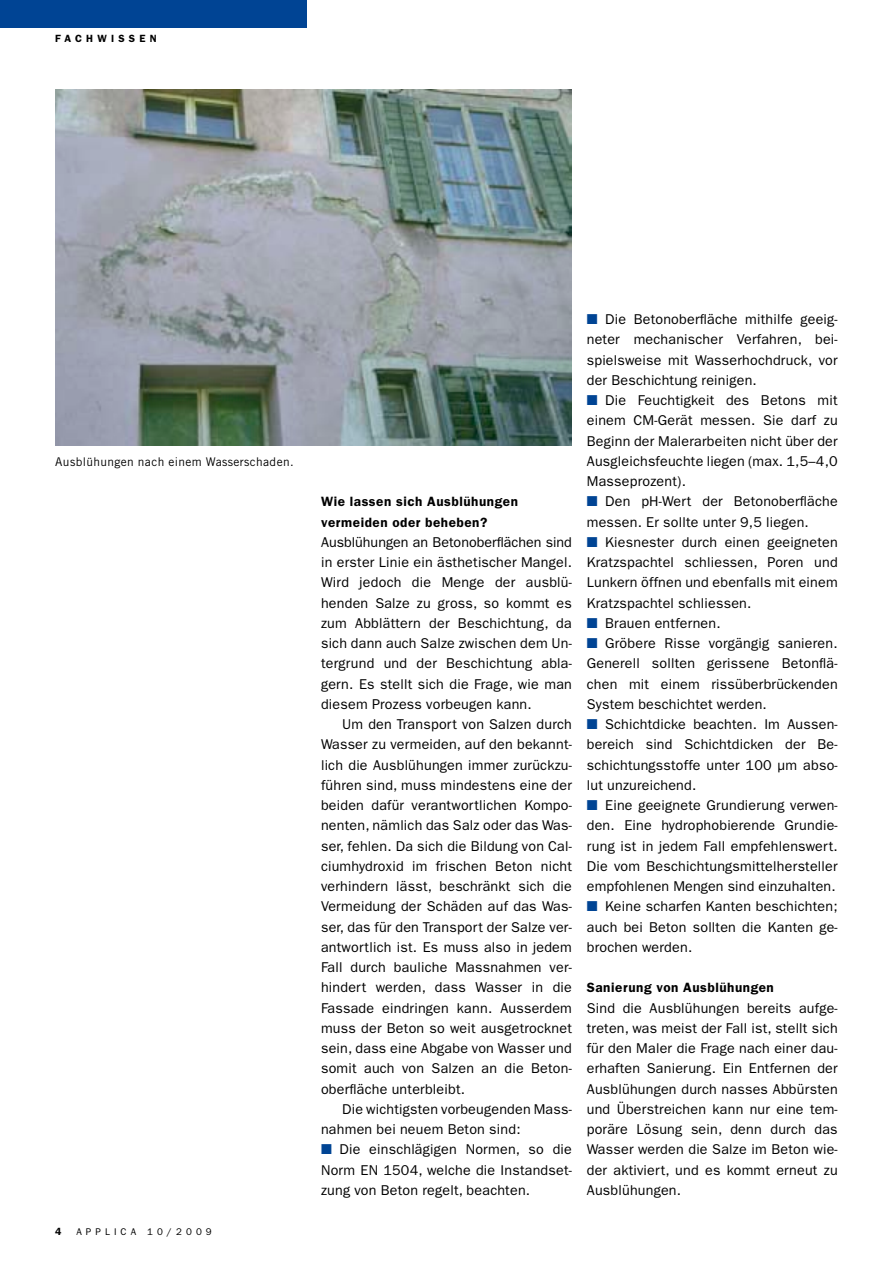
<style>
.page{position:relative;width:893px;height:1263px;background:#fff}
.page>*{position:absolute;margin:0;border:0;box-sizing:border-box;transform-origin:0 0}
.t1{font:14.25px/20.2px "Franklin Gothic";letter-spacing:.015em;color:#000;text-align:justify}
.t2{font:600 13.5px/20.2px "Franklin Gothic";letter-spacing:.04em;color:#000}
.t3{font:12px "Trade Gothic";letter-spacing:.03em;color:#000}
.t4{font:600 10.5px "Franklin Gothic";letter-spacing:.4em;color:#000}
.t5{font:9.75px "Franklin Gothic";letter-spacing:.42em;color:#000}
.s1{color:#004494}
</style>
<div class="page">
<div style="left:0;top:0;width:306px;height:28px;background:#004494"></div>
<img style="left:55px;top:89px;width:517px;height:356px">
<p class="t4" style="left:55px;top:32px;width:103px">fachwissen</p>
<p class="t3" style="left:55px;top:454px;width:240px">Ausblühungen nach einem Wasserschaden.</p>
<p class="t4" style="left:55px;top:1225px;width:8px">4</p>
<p class="t5" style="left:76px;top:1226px;width:137px">Applica 10/2009</p>
<p class="t2" style="left:321px;top:492px;width:198px">Wie lassen sich Ausblühungen vermeiden oder beheben?</p>
<p class="t1" style="left:321px;top:532px;width:252px">Ausblühungen an Betonoberflächen sind in erster Linie ein ästhetischer Mangel.<br>Wird jedoch die Menge der ausblü&shy;henden Salze zu gross, so kommt es zum Abblättern der Beschichtung, da sich dann auch Salze zwischen dem Un&shy;tergrund und der Beschichtung abla&shy;gern. Es stellt sich die Frage, wie man diesem Prozess vorbeugen kann.</p>
<p class="t1" style="left:321px;top:714px;width:252px;text-indent:21px">Um den Transport von Salzen durch Wasser zu vermeiden, auf den bekannt&shy;lich die Ausblühungen immer zurückzu&shy;führen sind, muss mindestens eine der beiden dafür verantwortlichen Kompo&shy;nenten, nämlich das Salz oder das Was&shy;ser, fehlen. Da sich die Bildung von Cal&shy;ciumhydroxid im frischen Beton nicht verhindern lässt, beschränkt sich die Vermeidung der Schäden auf das Was&shy;ser, das für den Transport der Salze ver&shy;antwortlich ist. Es muss also in jedem Fall durch bauliche Massnahmen ver&shy;hindert werden, dass Wasser in die Fassade eindringen kann. Ausserdem muss der Beton so weit ausgetrocknet sein, dass eine Abgabe von Wasser und somit auch von Salzen an die Beton&shy;oberfläche unterbleibt.</p>
<p class="t1" style="left:321px;top:1099px;width:252px;text-indent:21px">Die wichtigsten vorbeugenden Mass&shy;nahmen bei neuem Beton sind:</p>
<p class="t1" style="left:321px;top:1139px;width:252px"><span class="s1">■</span> Die einschlägigen Normen, so die Norm EN 1504, welche die I nstandset&shy;zung von Beton regelt, beachten.</p>
<p class="t1" style="left:587px;top:309px;width:252px"><span class="s1">■</span> Die Betonoberfläche mithilfe geeig&shy;neter mechanischer Verfahren, bei&shy;spielsweise mit Wasserhochdruck, vor der Beschichtung reinigen.</p>
<p class="t1" style="left:587px;top:390px;width:252px"><span class="s1">■</span> Die Feuchtigkeit des Betons mit einem CM-Gerät messen. Sie darf zu Beginn der Malerarbeiten nicht über der Ausgleichsfeuchte liegen (max. 1,5–4,0<br>Masseprozent).</p>
<p class="t1" style="left:587px;top:491px;width:252px"><span class="s1">■</span> Den pH-Wert der Betonoberfläche messen. Er sollte unter 9,5 liegen.</p>
<p class="t1" style="left:587px;top:532px;width:252px"><span class="s1">■</span> Kiesnester durch einen geeigneten Kratzspachtel schliessen, Poren und Lunkern öffnen und ebenfalls mit einem Kratzspachtel schliessen.</p>
<p class="t1" style="left:587px;top:613px;width:135px"><span class="s1">■</span> Brauen entfernen.</p>
<p class="t1" style="left:587px;top:633px;width:252px"><span class="s1">■</span> Gröbere Risse vorgängig sanieren.<br>Generell sollten gerissene Betonflä&shy;chen mit einem rissüberbrückenden System beschichtet werden.</p>
<p class="t1" style="left:587px;top:714px;width:252px"><span class="s1">■</span> Schichtdicke beachten. I m Aussen&shy;bereich sind Schichtdicken der Be&shy;schichtungsstoffe unter 100 µm abso&shy;lut unzureichend.</p>
<p class="t1" style="left:587px;top:795px;width:252px"><span class="s1">■</span> Eine geeignete Grundierung verwen&shy;den. Eine hydrophobierende Grundie&shy;rung ist in jedem Fall empfehlenswert.<br>Die vom Beschichtungsmittelhersteller empfohlenen Mengen sind einzuhalten.</p>
<p class="t1" style="left:587px;top:896px;width:252px"><span class="s1">■</span> Keine scharfen Kanten beschichten; auch bei Beton sollten die Kanten ge&shy;brochen werden.</p>
<p class="t2" style="left:587px;top:978px;width:189px">Sanierung von Ausblühungen</p>
<p class="t1" style="left:587px;top:998px;width:252px">Sind die Ausblühungen bereits aufge&shy;treten, was meist der Fall ist, stellt sich für den Maler die Frage nach einer dau&shy;erhaften Sanierung. Ein Entfernen der Ausblühungen durch nasses Abbürsten und Überstreichen kann nur eine tem&shy;poräre Lösung sein, denn durch das Wasser werden die Salze im Beton wie&shy;der aktiviert, und es kommt erneut zu Ausblühungen.</p>
</div>
